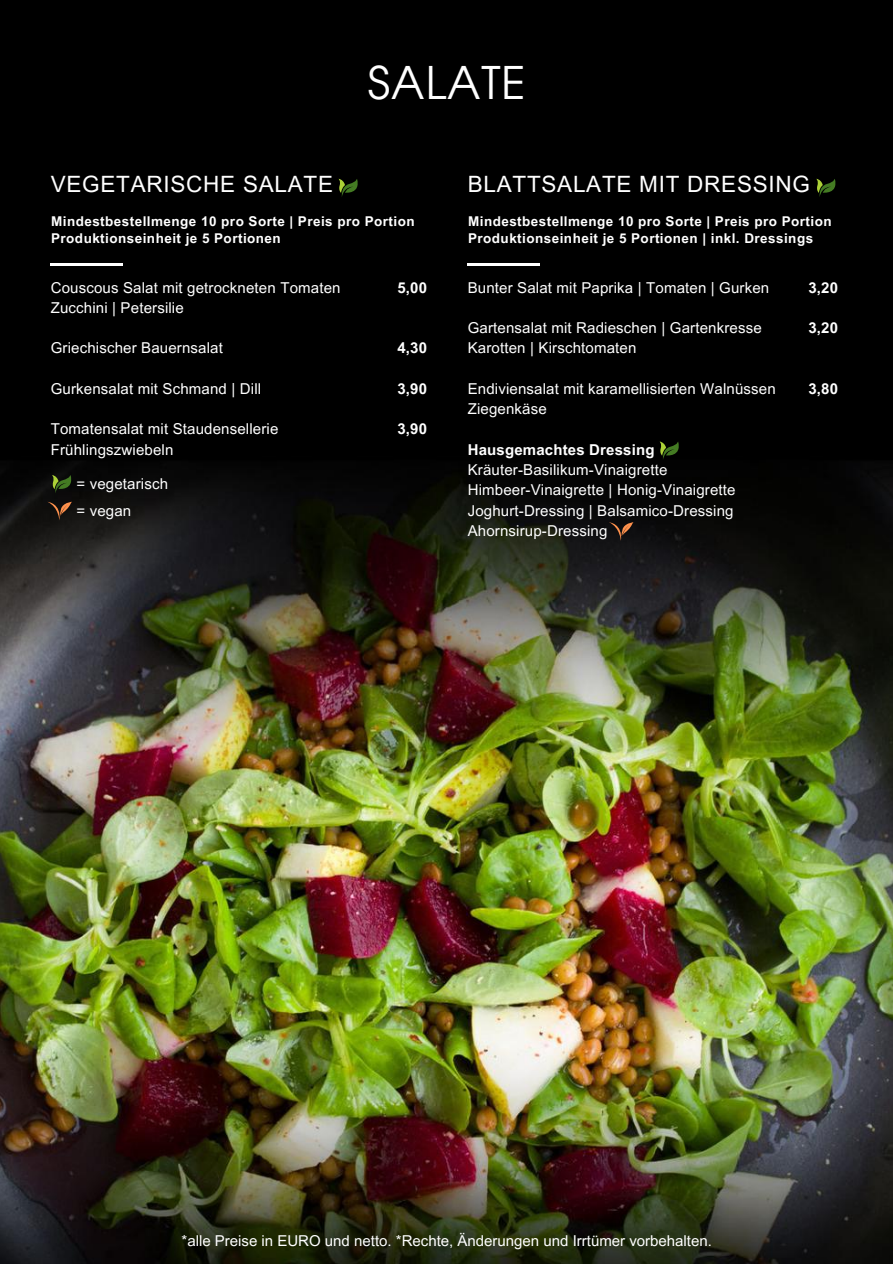
<style>
.page{position:relative;width:893px;height:1264px;background:#fff}
.page>*{position:absolute;margin:0;border:0;box-sizing:border-box;transform-origin:0 0}
.t1{font:45px "ITC Avant Garde Pro";letter-spacing:.02em;color:#fff}
.t2{font:22.5px "Arial MT Pro";letter-spacing:.035em;color:#fff}
.t3{font:15px/20.2px "Arial MT Pro";letter-spacing:.01em;color:#fff}
.t4{font:700 15px "Arial MT Pro";letter-spacing:.01em;color:#fff}
.t5{font:700 13.5px/16.8px "Arial MT Pro";letter-spacing:.035em;color:#fff}
</style>
<div class="page">
<img style="left:0;top:0;width:892px;height:1263px">
<hr style="left:51px;top:264px;width:72px;height:2px;background:#fff">
<svg style="left:338px;top:178px;width:19px;height:19px"></svg>
<hr style="left:467px;top:264px;width:73px;height:2px;background:#fff">
<svg style="left:659px;top:441px;width:19px;height:19px"></svg>
<svg style="left:609px;top:522px;width:24px;height:19px"></svg>
<svg style="left:816px;top:178px;width:19px;height:19px"></svg>
<svg style="left:47px;top:502px;width:25px;height:18px"></svg>
<svg style="left:52px;top:474px;width:19px;height:19px"></svg>
<h2 class="t2" style="left:51px;top:176px;width:284px">VEGETARISCHE SALATE</h2>
<h1 class="t1" style="left:368px;top:66px;width:159px">SALATE</h1>
<h2 class="t2" style="left:467px;top:176px;width:344px">BLATTSALATE MIT DRESSING</h2>
<p class="t5" style="left:51px;top:214px;width:365px">Mindestbestellmenge 10 pro Sorte | Preis pro Portion<br>Produktionseinheit je 5 Portionen</p>
<p class="t3" style="left:51px;top:279px;width:291px">Couscous Salat mit getrockneten Tomaten<br>Zucchini | Petersilie</p>
<p class="t3" style="left:51px;top:340px;width:174px">Griechischer Bauernsalat</p>
<p class="t3" style="left:51px;top:380px;width:212px">Gurkensalat mit Schmand | Dill</p>
<p class="t3" style="left:51px;top:421px;width:229px">Tomatensalat mit Staudensellerie<br>Frühlingszwiebeln</p>
<p class="t3" style="left:76px;top:472px;width:93px;line-height:27px">= vegetarisch = vegan</p>
<p class="t4" style="left:397px;top:282px;width:31px">5,00</p>
<p class="t4" style="left:397px;top:342px;width:31px">4,30</p>
<p class="t4" style="left:397px;top:383px;width:31px">3,90</p>
<p class="t4" style="left:397px;top:423px;width:31px">3,90</p>
<p class="t5" style="left:468px;top:214px;width:365px">Mindestbestellmenge 10 pro Sorte | Preis pro Portion<br>Produktionseinheit je 5 Portionen | inkl. Dressings</p>
<p class="t3" style="left:467px;top:279px;width:303px">Bunter Salat mit Paprika | Tomaten | Gurken</p>
<p class="t3" style="left:467px;top:319px;width:295px">Gartensalat mit Radieschen | Gartenkresse<br>Karotten | Kirschtomaten</p>
<p class="t3" style="left:467px;top:380px;width:309px">Endiviensalat mit karamellisierten Walnüssen<br>Ziegenkäse</p>
<p class="t4" style="left:467px;top:444px;width:188px">Hausgemachtes Dressing</p>
<p class="t3" style="left:467px;top:461px;width:269px">Kräuter-Basilikum-Vinaigrette Himbeer-Vinaigrette | Honig-Vinaigrette Joghurt-Dressing | Balsamico-Dressing Ahornsirup-Dressing</p>
<p class="t4" style="left:808px;top:282px;width:31px">3,20</p>
<p class="t4" style="left:808px;top:322px;width:31px">3,20</p>
<p class="t4" style="left:808px;top:383px;width:31px">3,80</p>
<p class="t3" style="left:181px;top:1231px;width:532px">*alle Preise in EURO und netto. *Rechte, Änderungen und Irrtümer vorbehalten.</p>
</div>
